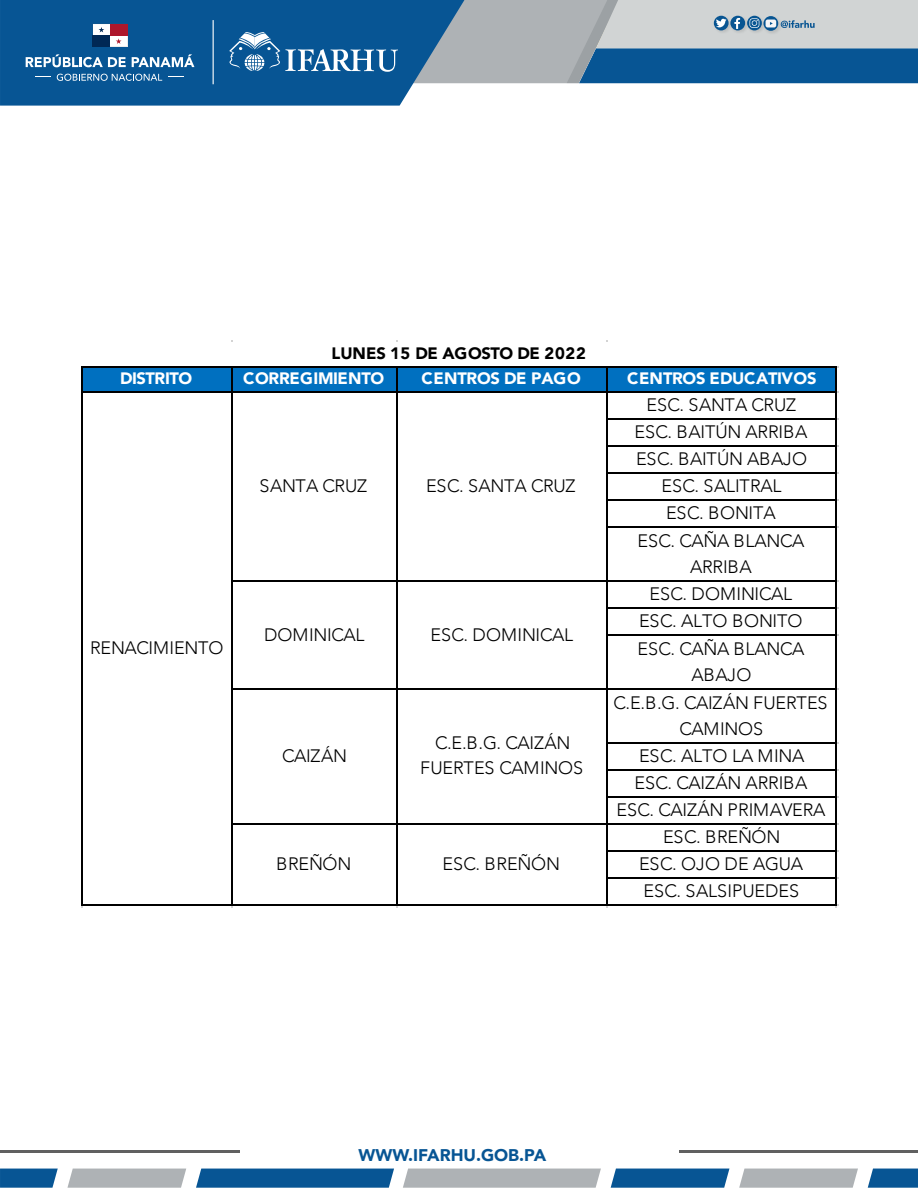
<style>
.page{position:relative;width:918px;height:1188px;background:#fff}
.page>*{position:absolute;margin:0;border:0;box-sizing:border-box;transform-origin:0 0}
.t1{font:300 18px/27px "Avenir";letter-spacing:-.01em;color:#000;text-align:center}
.t2{font:900 16.95px "Avenir";color:#075594}
.t3{font:900 16.5px "Avenir";letter-spacing:-.015em;color:#fff}
.t4{font:900 16.5px "Avenir";letter-spacing:.005em;color:#000}
</style>
<div class="page">
<hr style="left:0;top:1150px;width:918px;height:3px;background:#606060">
<svg style="left:403px;top:1169px;width:198px;height:19px;background:#b1b5b8"></svg>
<svg style="left:611px;top:1169px;width:118px;height:19px;background:#145e99"></svg>
<svg style="left:739px;top:1169px;width:119px;height:19px;background:#b2b6b9"></svg>
<svg style="left:868px;top:1169px;width:50px;height:19px"></svg>
<svg style="left:196px;top:1169px;width:198px;height:19px;background:#115c98"></svg>
<svg style="left:67px;top:1169px;width:119px;height:19px;background:#b2b6b9"></svg>
<svg style="left:0;top:1169px;width:58px;height:19px"></svg>
<svg style="left:0;top:0;width:464px;height:106px;background:#155e9a"></svg>
<div style="left:240px;top:1120px;width:438px;height:39px;background:#fff"></div>
<svg style="left:26px;top:54px;width:100px;height:13px"></svg>
<svg style="left:132px;top:54px;width:62px;height:13px"></svg>
<svg style="left:35px;top:76px;width:16px;height:1px"></svg>
<svg style="left:168px;top:76px;width:16px;height:1px"></svg>
<svg style="left:57px;top:74px;width:105px;height:7px"></svg>
<svg style="left:93px;top:24px;width:34px;height:23px"></svg>
<hr style="left:213px;top:20px;width:1px;height:64px;background:#fff">
<svg style="left:229px;top:0;width:689px;height:83px;background:#668eae"></svg>
<div style="left:81px;top:366px;width:756px;height:27px;background:#0070c0"></div>
<hr style="left:83px;top:366px;width:754px;height:2px;background:#000">
<hr style="left:83px;top:392px;width:754px;height:1px;background:#000">
<hr style="left:608px;top:418px;width:229px;height:2px;background:#000">
<hr style="left:608px;top:446px;width:229px;height:1px;background:#000">
<hr style="left:608px;top:472px;width:229px;height:2px;background:#000">
<hr style="left:608px;top:500px;width:229px;height:1px;background:#000">
<hr style="left:608px;top:526px;width:229px;height:2px;background:#000">
<hr style="left:233px;top:580px;width:604px;height:2px;background:#000">
<hr style="left:608px;top:608px;width:229px;height:1px;background:#000">
<hr style="left:608px;top:634px;width:229px;height:2px;background:#000">
<hr style="left:233px;top:688px;width:604px;height:2px;background:#000">
<hr style="left:608px;top:742px;width:229px;height:2px;background:#000">
<hr style="left:608px;top:770px;width:229px;height:1px;background:#000">
<hr style="left:608px;top:796px;width:229px;height:2px;background:#000">
<hr style="left:233px;top:824px;width:604px;height:1px;background:#000">
<hr style="left:608px;top:850px;width:229px;height:2px;background:#000">
<hr style="left:608px;top:878px;width:229px;height:1px;background:#000">
<hr style="left:81px;top:366px;width:2px;height:540px;background:#000">
<hr style="left:231px;top:368px;width:2px;height:538px;background:#000">
<hr style="left:396px;top:368px;width:2px;height:538px;background:#000">
<hr style="left:606px;top:368px;width:2px;height:538px;background:#000">
<hr style="left:83px;top:904px;width:754px;height:2px;background:#000">
<hr style="left:836px;top:368px;width:1px;height:538px;background:#000">
<p class="t4" style="left:332px;top:339px;width:256px">LUNES 15 DE AGOSTO DE 2022</p>
<p class="t3" style="left:120px;top:364px;width:74px">DISTRITO</p>
<p class="t3" style="left:243px;top:364px;width:143px">CORREGIMIENTO</p>
<p class="t3" style="left:422px;top:364px;width:161px">CENTROS DE PAGO</p>
<p class="t3" style="left:627px;top:364px;width:191px">CENTROS EDUCATIVOS</p>
<p class="t1" style="left:635px;top:391px;width:174px">ESC. SANTA CRUZ<br>ESC. BAITÚN ARRIBA<br>ESC. BAITÚN ABAJO<br>ESC. SALITRAL<br>ESC. BONITA<br>ESC. CAÑA BLANCA</p>
<p class="t1" style="left:638px;top:553px;width:168px;line-height:27.5px">ARRIBA<br>ESC. DOMINICAL<br>ESC. ALTO BONITO<br>ESC. CAÑA BLANCA</p>
<p class="t1" style="left:614px;top:661px;width:216px;line-height:28.5px">ABAJO<br>C.E.B.G. CAIZÁN FUERTES</p>
<p class="t1" style="left:617px;top:715px;width:210px">CAMINOS<br>ESC. ALTO LA MINA<br>ESC. CAIZÁN ARRIBA<br>ESC. CAIZÁN PRIMAVERA<br>ESC. BREÑÓN<br>ESC. OJO DE AGUA<br>ESC. SALSIPUEDES</p>
<p class="t1" style="left:260px;top:472px;width:109px">SANTA CRUZ</p>
<p class="t1" style="left:426px;top:472px;width:151px">ESC. SANTA CRUZ</p>
<p class="t1" style="left:264px;top:621px;width:102px">DOMINICAL</p>
<p class="t1" style="left:431px;top:621px;width:144px">ESC. DOMINICAL</p>
<p class="t1" style="left:90px;top:634px;width:135px">RENACIMIENTO</p>
<p class="t1" style="left:420px;top:730px;width:165px;line-height:25.5px">C.E.B.G. CAIZÁN<br>FUERTES CAMINOS</p>
<p class="t1" style="left:282px;top:742px;width:67px">CAIZÁN</p>
<p class="t1" style="left:276px;top:850px;width:77px">BREÑÓN</p>
<p class="t1" style="left:443px;top:850px;width:119px">ESC. BREÑÓN</p>
<p class="t2" style="left:359px;top:1141px;width:189px">WWW.IFARHU.GOB.PA</p>
</div>
